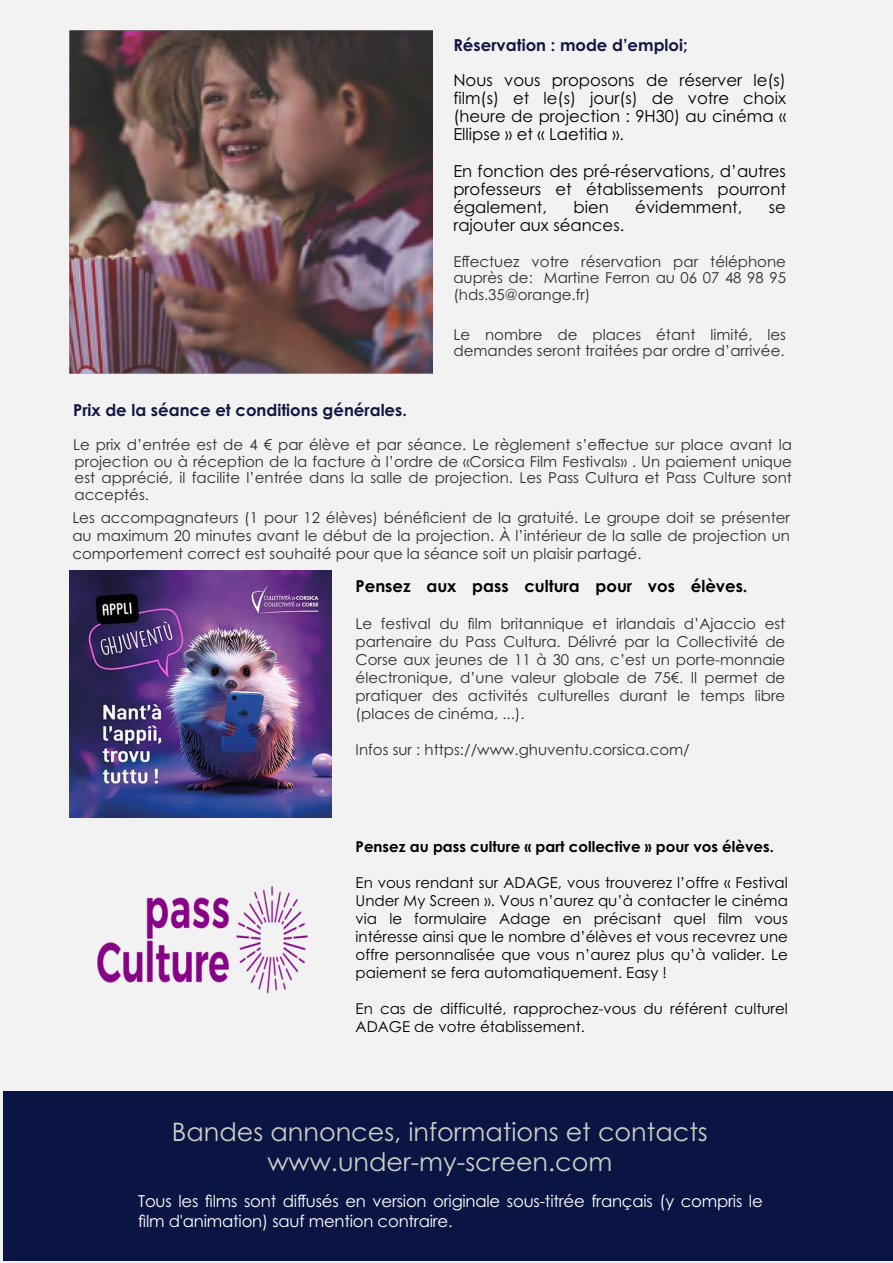
<style>
.page{position:relative;width:893px;height:1263px;background:#f2f2f2}
.page>*{position:absolute;margin:0;border:0;box-sizing:border-box;transform-origin:0 0}
.t1{font:25.5px/30.6px "Century Gothic Pro";color:#cdcec8;text-align:center}
.t2{font:16.5px/18.1px "Century Gothic Pro";color:#000;text-align:justify}
.t3{font:16.5px/19.8px "Century Gothic Pro";letter-spacing:-.015em;color:#fff}
.t4{font:700 16.5px "Century Gothic Pro";color:#121641}
.t5{font:700 16.5px "Century Gothic Pro";color:#000}
.t6{font:15px/17.9px "Century Gothic Pro";color:#312e2f;text-align:justify}
.t7{font:15px/17.9px "Century Gothic Pro";color:#000;text-align:justify}
.t8{font:700 15px "Century Gothic Pro";color:#000}
</style>
<div class="page">
<div style="left:3px;top:1091px;width:890px;height:170px;background:#0a1544"></div>
<img style="left:69px;top:31px;width:363px;height:342px">
<img style="left:69px;top:571px;width:262px;height:247px">
<img style="left:97px;top:886px;width:211px;height:108px">
<p class="t4" style="left:453px;top:35px;width:236px">Réservation : mode d’emploi;</p>
<p class="t2" style="left:453px;top:71px;width:334px">Nous vous proposons de réserver le(s) film(s) et le(s) jour(s) de votre choix (heure de projection : 9H30) au cinéma « Ellipse » et « Laetitia ».</p>
<p class="t2" style="left:453px;top:161px;width:334px">En fonction des pré-réservations, d’autres professeurs et établissements pourront également,</p>
<p class="t2" style="left:573px;top:198px;width:37px">bien</p>
<p class="t2" style="left:635px;top:198px;width:109px">évidemment,</p>
<p class="t2" style="left:769px;top:198px;width:19px">se</p>
<p class="t2" style="left:453px;top:216px;width:172px">rajouter aux séances.</p>
<p class="t6" style="left:453px;top:253px;width:334px;line-height:16.5px">Effectuez votre réservation par téléphone auprès de: Martine Ferron au 06 07 48 98 95 (hds.35@orange.fr)</p>
<p class="t6" style="left:453px;top:326px;width:334px;line-height:16.5px">Le nombre de places étant limité, les demandes seront traitées par ordre d’arrivée.</p>
<p class="t4" style="left:73px;top:400px;width:335px">Prix de la séance et conditions générales.</p>
<p class="t6" style="left:73px;top:437px;width:720px;line-height:16.5px">Le prix d’entrée est de 4 € par élève et par séance. Le règlement s’effectue sur place avant la projection ou à réception de la facture à l’ordre de «Corsica Film Festivals» . Un paiement unique est apprécié, il facilite l’entrée dans la salle de projection. Les Pass Cultura et Pass Culture sont acceptés.</p>
<p class="t6" style="left:72px;top:509px;width:719px">Les accompagnateurs (1 pour 12 élèves) bénéficient de la gratuité. Le groupe doit se présenter au maximum 20 minutes avant le début de la projection. À l’intérieur de la salle de projection un comportement correct est souhaité pour que la séance soit un plaisir partagé.</p>
<p class="t5" style="left:356px;top:575px;width:393px">Pensez aux pass cultura pour vos élèves.</p>
<p class="t6" style="left:356px;top:615px;width:431px">Le festival du film britannique et irlandais d’Ajaccio est partenaire du Pass Cultura. Délivré par la Collectivité de Corse aux jeunes de 11 à 30 ans, c’est un porte-monnaie électronique, d’une valeur globale de 75€. Il permet de pratiquer des activités culturelles durant le temps libre (places de cinéma, ...).</p>
<p class="t6" style="left:356px;top:741px;width:336px">Infos sur : https://www.ghuventu.corsica.com/</p>
<p class="t8" style="left:356px;top:837px;width:420px">Pensez au pass culture « part collective » pour vos élèves.</p>
<p class="t7" style="left:356px;top:874px;width:434px">En vous rendant sur ADAGE, vous trouverez l’offre « Festival Under My Screen ». Vous n’aurez qu’à contacter le cinéma via le formulaire Adage en précisant quel film vous intéresse ainsi que le nombre d’élèves et vous recevrez une offre personnalisée que vous n’aurez plus qu’à valider. Le paiement se fera automatiquement. Easy !</p>
<p class="t7" style="left:356px;top:999px;width:434px">En cas de difficulté, rapprochez-vous du référent culturel<br>ADAGE de votre établissement.</p>
<h1 class="t1" style="left:172px;top:1116px;width:537px">Bandes annonces, informations et contacts www.under-my-screen.com</h1>
<p class="t3" style="left:138px;top:1191px;width:626px">Tous les films sont diffusés en version originale sous-titrée français (y compris le film d'animation) sauf mention contraire.</p>
</div>
